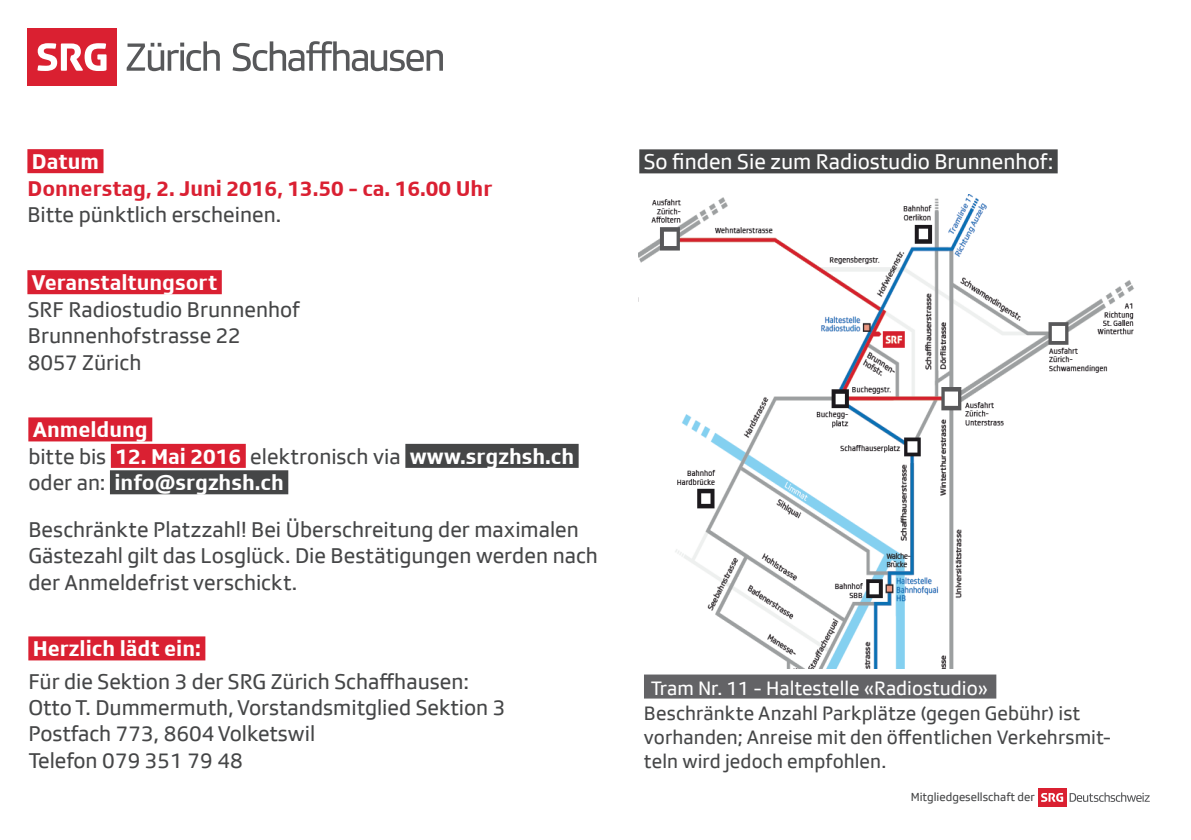
<style>
.page{position:relative;width:1191px;height:840px;background:#fff}
.page>*{position:absolute;margin:0;border:0;box-sizing:border-box;transform-origin:0 0}
.t1{font:22px/26.4px "SRGSSR Type";color:#454647}
.t2{font:700 22px/26.4px "SRGSSR Type";color:#fff}
.t3{font:700 22px "SRGSSR Type";color:#da2032}
.t4{font:22px "SRGSSR Type";color:#fff}
.t5{font:20px/24px "SRGSSR Type";letter-spacing:.005em;color:#454647}
.t6{font:20px "SRGSSR Type";color:#fff}
.t7{font:12px "SRGSSR Type";color:#454647}
.s1{font-weight:400;color:#454647}
</style>
<div class="page">
<svg style="left:127px;top:41px;width:93px;height:30px"></svg>
<svg style="left:232px;top:41px;width:211px;height:30px"></svg>
<div style="left:27px;top:28px;width:90px;height:58px;background:#da2031"></div>
<svg style="left:37px;top:43px;width:70px;height:28px"></svg>
<div style="left:27px;top:270px;width:195px;height:24px;background:#da2032"></div>
<div style="left:28px;top:636px;width:177px;height:24px;background:#da2032"></div>
<svg style="left:1069px;top:792px;width:80px;height:9px"></svg>
<div style="left:1037px;top:787px;width:29px;height:19px;background:#da2031"></div>
<svg style="left:1041px;top:793px;width:22px;height:8px"></svg>
<div style="left:639px;top:149px;width:418px;height:24px;background:#454647"></div>
<div style="left:27px;top:149px;width:76px;height:24px;background:#da2032"></div>
<div style="left:28px;top:417px;width:124px;height:24px;background:#da2032"></div>
<div style="left:111px;top:443px;width:135px;height:24px;background:#da2032"></div>
<div style="left:405px;top:443px;width:173px;height:24px;background:#454647"></div>
<div style="left:110px;top:470px;width:178px;height:24px;background:#454647"></div>
<img style="left:638px;top:195px;width:496px;height:473px">
<div style="left:644px;top:674px;width:352px;height:24px;background:#636366"></div>
<p class="t2" style="left:32px;top:148px;width:69px">Datum</p>
<p class="t4" style="left:644px;top:149px;width:411px">So finden Sie zum Radiostudio Brunnenhof:</p>
<p class="t3" style="left:27px;top:175px;width:466px">Donnerstag, 2. Juni 2016, 13.50 - ca. 16.00 Uhr</p>
<p class="t1" style="left:27px;top:201px;width:255px">Bitte pünktlich erscheinen.</p>
<p class="t2" style="left:31px;top:269px;width:187px">Veranstaltungsort</p>
<p class="t1" style="left:28px;top:296px;width:274px">SRF Radiostudio Brunnenhof</p>
<p class="t1" style="left:28px;top:322px;width:214px">Brunnenhofstrasse 22</p>
<p class="t1" style="left:28px;top:348px;width:115px">8057 Zürich</p>
<p class="t2" style="left:28px;top:416px;width:547px">Anmeldung<br><span class="s1">bitte bis</span> 12. Mai 2016 <span class="s1">elektronisch via</span> www.srgzhsh.ch <span class="s1">oder an:</span> info@srgzhsh.ch</p>
<p class="t1" style="left:28px;top:516px;width:571px">Beschränkte Platzzahl! Bei Überschreitung der maximalen<br>Gästezahl gilt das Losglück. Die Bestätigungen werden nach der Anmeldefrist verschickt.</p>
<p class="t2" style="left:33px;top:635px;width:169px">Herzlich lädt ein:</p>
<p class="t1" style="left:28px;top:667px;width:479px">Für die Sektion 3 der SRG Zürich Schaffhausen:<br>Otto T. Dummermuth, Vorstandsmitglied Sektion 3<br>Postfach 773, 8604 Volketswil</p>
<p class="t1" style="left:28px;top:746px;width:216px">Telefon 079 351 79 48</p>
<p class="t6" style="left:651px;top:676px;width:339px">Tram Nr. 11 - Haltestelle «Radiostudio»</p>
<p class="t5" style="left:644px;top:700px;width:468px">Beschränkte Anzahl Parkplätze (gegen Gebühr) ist vorhanden; Anreise mit den öffentlichen Verkehrsmit&shy;teln wird jedoch empfohlen.</p>
<p class="t7" style="left:910px;top:790px;width:126px">Mitgliedgesellschaft der</p>
</div>
